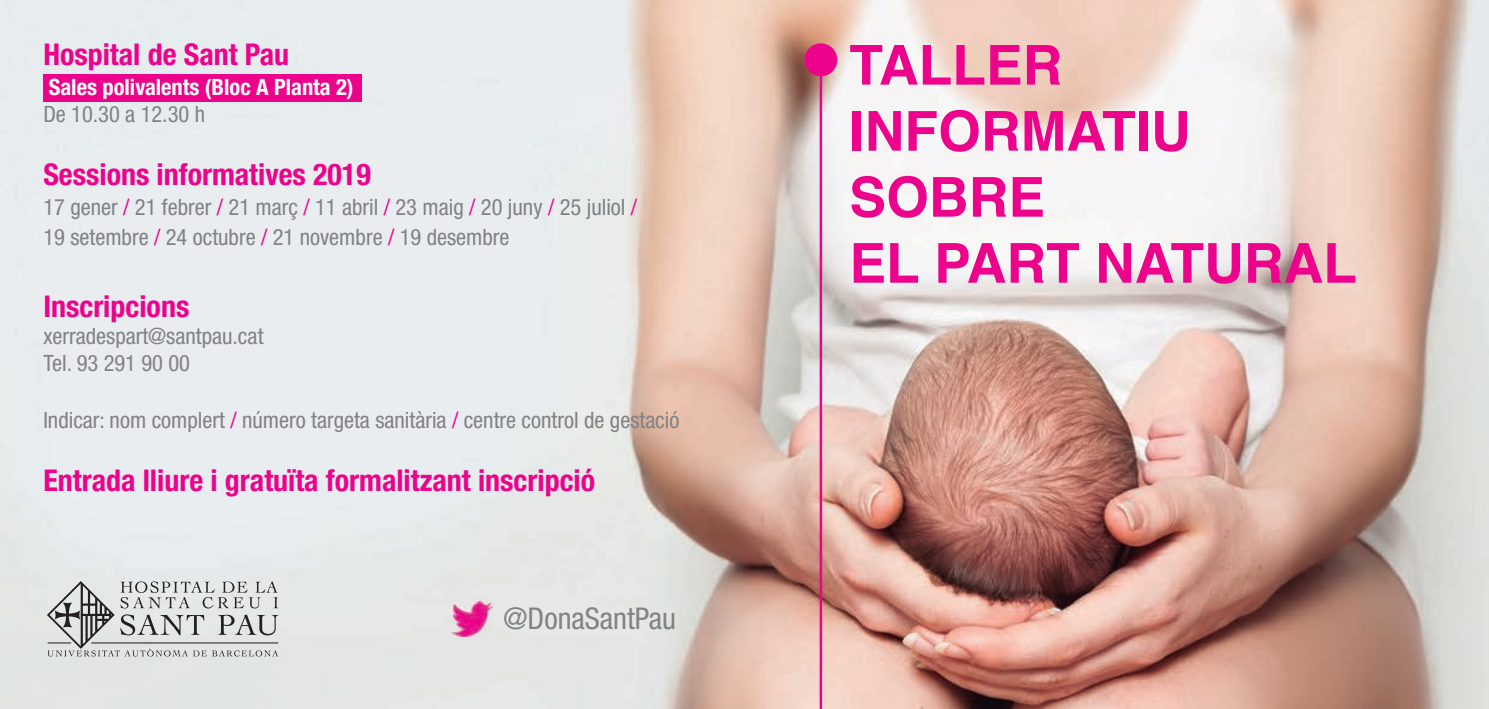
<style>
.page{position:relative;width:1489px;height:709px;background:#fff}
.page>*{position:absolute;margin:0;border:0;box-sizing:border-box;transform-origin:0 0}
.t1{font:700 55px/66px "Helvetica";color:#ed028c}
.t2{font:700 condensed 30px "Helvetica Neue LT Std";color:#ed028c}
.t3{font:condensed 30px "Helvetica Neue LT Std";color:#808285}
.t4{font:condensed 22.5px/30px "Helvetica Neue LT Std";color:#808285}
.t5{font:700 condensed 22.5px "Helvetica Neue LT Std";color:#fff}
.s1{color:#ed028c}
</style>
<div class="page">
<img style="left:0;top:0;width:1488px;height:709px">
<div style="left:804px;top:43px;width:33px;height:33px;background:#ed028c;border-radius:50%"></div>
<hr style="left:819px;top:60px;width:3px;height:649px;background:#ed028c">
<svg style="left:47px;top:581px;width:231px;height:75px;background:#c2c4c4"></svg>
<img style="left:451px;top:602px;width:42px;height:34px">
<div style="left:43px;top:74px;width:318px;height:28px;background:#ed028c"></div>
<h2 class="t2" style="left:43px;top:36px;width:247px">Hospital de Sant Pau</h2>
<p class="t5" style="left:49px;top:73px;width:306px">Sales polivalents (Bloc A Planta 2)</p>
<p class="t4" style="left:43px;top:99px;width:163px">De 10.30 a 12.30 h</p>
<h2 class="t2" style="left:43px;top:156px;width:329px">Sessions informatives 2019</h2>
<p class="t4" style="left:43px;top:192px;width:595px">17 gener <span class="s1">/</span> 21 febrer <span class="s1">/</span> 21 març <span class="s1">/</span> 11 abril <span class="s1">/</span> 23 maig <span class="s1">/</span> 20 juny <span class="s1">/</span> 25 juliol <span class="s1">/<br></span>19 setembre <span class="s1">/</span> 24 octubre <span class="s1">/</span> 21 novembre <span class="s1">/</span> 19 desembre</p>
<h2 class="t2" style="left:43px;top:288px;width:147px">Inscripcions</h2>
<p class="t4" style="left:43px;top:322px;width:222px;line-height:27px">xerradespart@santpau.cat<br>Tel. 93 291 90 00</p>
<p class="t4" style="left:43px;top:405px;width:637px">Indicar: nom complert <span class="s1">/</span> número targeta sanitària <span class="s1">/</span> centre control de gestació</p>
<h2 class="t2" style="left:43px;top:462px;width:553px">Entrada lliure i gratuïta formalitzant inscripció</h2>
<h2 class="t3" style="left:503px;top:601px;width:174px">@DonaSantPau</h2>
<h1 class="t1" style="left:849px;top:33px;width:509px">TALLER<br>INFORMATIU<br>SOBRE<br>EL PART NATURAL</h1>
</div>
